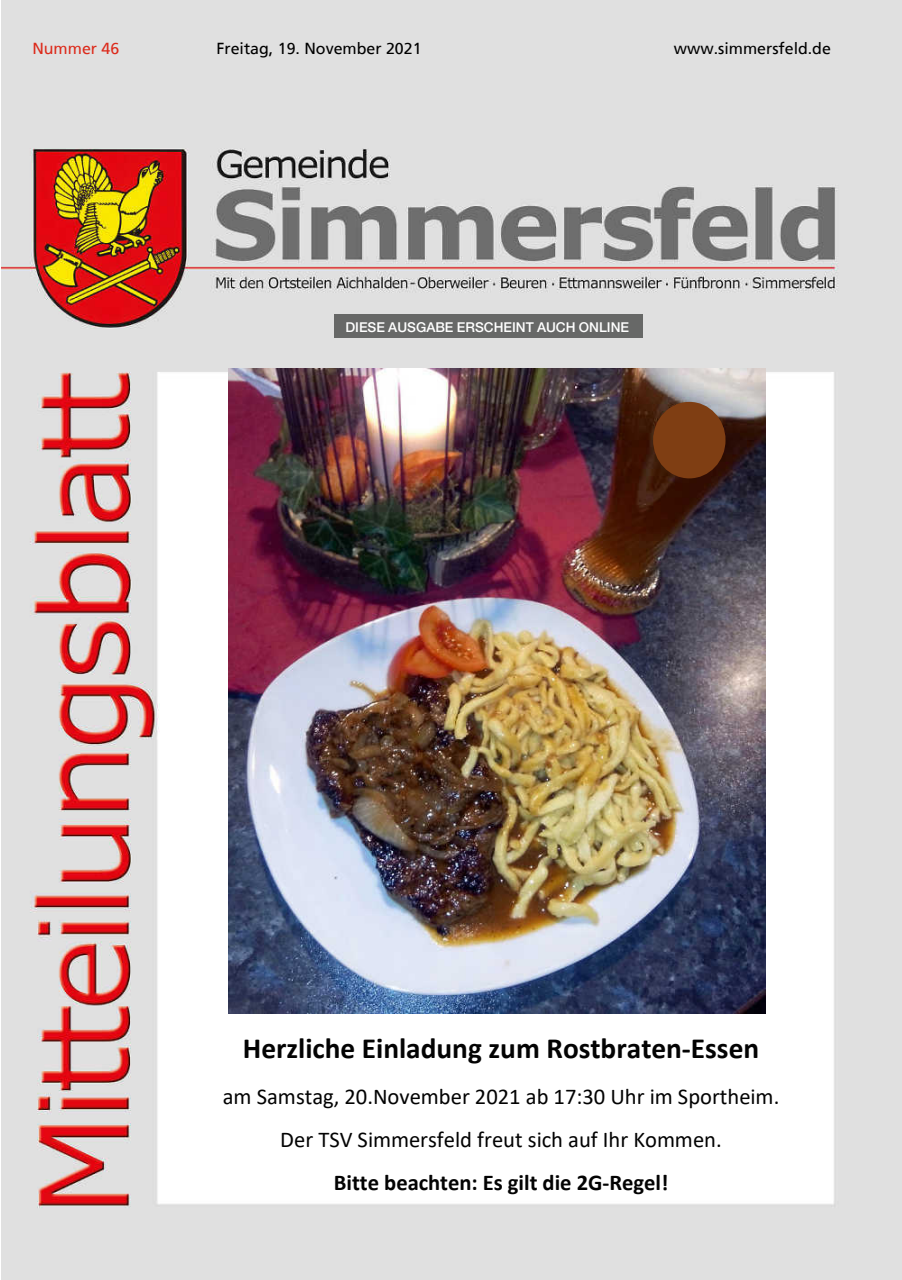
<style>
.page{position:relative;width:902px;height:1280px;background:#fff}
.page>*{position:absolute;margin:0;border:0;box-sizing:border-box;transform-origin:0 0}
.t1{font:700 29.4px "Calibri";color:#030303}
.t2{font:22.65px/42.9px "Calibri";color:#030303;text-align:center}
.t3{font:700 22.65px "Calibri";color:#030303}
.t4{font:15.9px "Frutiger";color:#000}
.t5{font:15.9px "Frutiger";color:#dc2a1b}
.t6{font:500 13.65px "Helvetica Neue";color:#fff}
</style>
<div class="page">
<img style="left:2px;top:0;width:899px;height:1279px">
<div style="left:334px;top:315px;width:308px;height:23px;background:#676867"></div>
<img style="left:228px;top:369px;width:537px;height:645px">
<div style="left:653px;top:402px;width:72px;height:76px;background:#7f3e13;border-radius:50%"></div>
<p class="t5" style="left:32px;top:39px;width:88px">Nummer 46</p>
<p class="t4" style="left:673px;top:39px;width:158px">www.simmersfeld.de</p>
<p class="t4" style="left:216px;top:39px;width:206px">Freitag, 19. November 2021</p>
<p class="t6" style="left:345px;top:319px;width:285px">DIESE AUSGABE ERSCHEINT AUCH ONLINE</p>
<p class="t1" style="left:243px;top:1028px;width:518px">Herzliche Einladung zum Rostbraten-Essen</p>
<p class="t2" style="left:223px;top:1075px;width:558px">am Samstag, 20.November 2021 ab 17:30 Uhr im Sportheim.<br>Der TSV Simmersfeld freut sich auf Ihr Kommen.</p>
<p class="t3" style="left:334px;top:1167px;width:336px">Bitte beachten: Es gilt die 2G-Regel!</p>
</div>
